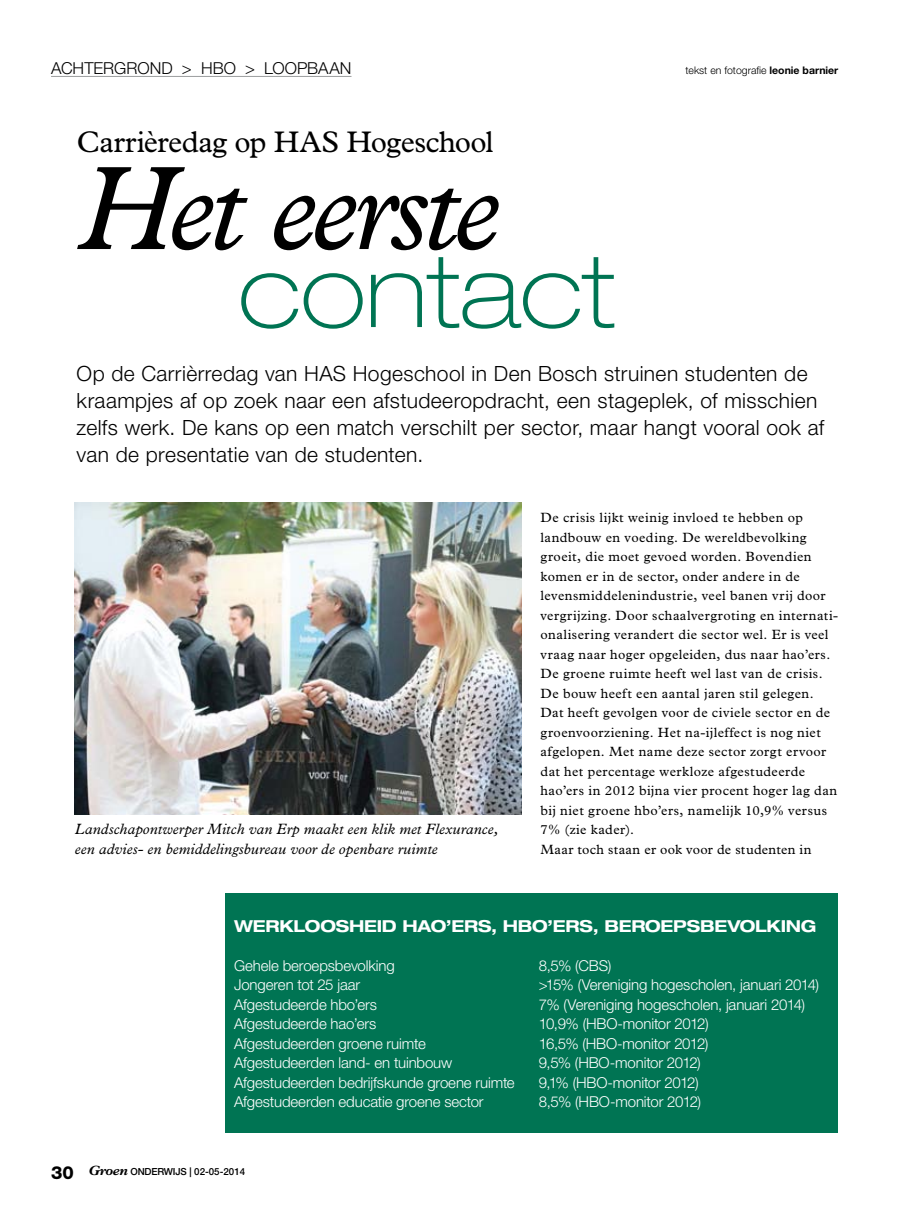
<style>
.page{position:relative;width:915px;height:1212px;background:#fff}
.page>*{position:absolute;margin:0;border:0;box-sizing:border-box;transform-origin:0 0}
.t1{font:italic 120px "Plantin Std";letter-spacing:-.045em;color:#000}
.t2{font:100 expanded 102px "Helvetica Neue LT Std";color:#007453}
.t3{font:30px "Plantin Std";letter-spacing:-.02em;color:#000}
.t4{font:300 21px/27px "Helvetica Neue LT Std";letter-spacing:.02em;color:#000}
.t5{font:700 expanded 16.5px "Helvetica Neue LT Std";letter-spacing:-.01em;color:#fff}
.t6{font:300 16.5px "Helvetica Neue LT Std";color:#000}
.t7{font:300 15px "Helvetica Neue LT Std";letter-spacing:-.01em;color:#fff}
.t8{font:italic 15px/19.5px "Plantin Std";letter-spacing:.01em;color:#000}
.t9{font:13.5px/19.5px "Plantin Std";letter-spacing:.035em;color:#000}
.t10{font:300 10.5px "Helvetica Neue LT Std";color:#000}
.t11{font:500 9.75px "Helvetica Neue LT Std";letter-spacing:-.02em;color:#000}
.s1{font-weight:700}
.s2{font-weight:800;font-size:18px}
.s3{font-family:"Plantin Std";font-weight:700;font-style:italic;font-size:13.5px}
</style>
<div class="page">
<img style="left:75px;top:503px;width:446px;height:312px">
<hr style="left:51px;top:76px;width:300px;height:1px;background:#9c9e9f">
<div style="left:225px;top:893px;width:613px;height:239px;background:#007453"></div>
<p class="t6" style="left:51px;top:58px;width:302px">ACHTERGROND &gt; HBO &gt; LOOPBAAN</p>
<p class="t10" style="left:685px;top:63px;width:154px">tekst en fotografie <span class="s1">leonie barnier</span></p>
<p class="t3" style="left:77px;top:124px;width:418px">Carrièredag op HAS Hogeschool</p>
<p class="t1" style="left:77px;top:139px;width:424px">Het eerste</p>
<p class="t2" style="left:238px;top:230px;width:377px">contact</p>
<p class="t4" style="left:77px;top:360px;width:748px">Op de Carrièrredag van HAS Hogeschool in Den Bosch struinen studenten de kraampjes af op zoek naar een afstudeeropdracht, een stageplek, of misschien zelfs werk. De kans op een match verschilt per sector, maar hangt vooral ook af van de presentatie van de studenten.</p>
<p class="t8" style="left:75px;top:819px;width:425px">Landschapontwerper Mitch van Erp maakt een klik met Flexurance, een advies- en bemiddelingsbureau voor de openbare ruimte</p>
<p class="t9" style="left:540px;top:508px;width:299px">De crisis lijkt weinig invloed te hebben op landbouw en voeding. De wereldbevolking groeit, die moet gevoed worden. Bovendien komen er in de sector, onder andere in de levensmiddelenindustrie, veel banen vrij door vergrijzing. Door schaalvergroting en internati&shy;onalisering verandert die sector wel. Er is veel vraag naar hoger opgeleiden, dus naar hao’ers.<br>De groene ruimte heeft wel last van de crisis.<br>De bouw heeft een aantal jaren stil gelegen.<br>Dat heeft gevolgen voor de civiele sector en de groenvoorziening. Het na-ijleffect is nog niet afgelopen. Met name deze sector zorgt ervoor dat het percentage werkloze afgestudeerde hao’ers in 2012 bijna vier procent hoger lag dan bij niet groene hbo’ers, namelijk 10,9% versus 7% (zie kader).<br>Maar toch staan er ook voor de studenten in</p>
<p class="t5" style="left:234px;top:915px;width:583px">WERKLOOSHEID HAO’ERS, HBO’ERS, BEROEPSBEVOLKING</p>
<p class="t7" style="left:234px;top:956px;width:162px">Gehele beroepsbevolking</p>
<p class="t7" style="left:538px;top:956px;width:74px">8,5% (CBS)</p>
<p class="t7" style="left:234px;top:975px;width:128px">Jongeren tot 25 jaar</p>
<p class="t7" style="left:538px;top:975px;width:281px">&gt;15% (Vereniging hogescholen, januari 2014)</p>
<p class="t7" style="left:234px;top:995px;width:144px">Afgestudeerde hbo’ers</p>
<p class="t7" style="left:538px;top:995px;width:267px">7% (Vereniging hogescholen, januari 2014)</p>
<p class="t7" style="left:234px;top:1014px;width:144px">Afgestudeerde hao’ers</p>
<p class="t7" style="left:538px;top:1014px;width:171px">10,9% (HBO-monitor 2012)</p>
<p class="t7" style="left:234px;top:1034px;width:193px">Afgestudeerden groene ruimte</p>
<p class="t7" style="left:538px;top:1034px;width:171px">16,5% (HBO-monitor 2012)</p>
<p class="t7" style="left:234px;top:1053px;width:220px">Afgestudeerden land- en tuinbouw</p>
<p class="t7" style="left:538px;top:1053px;width:163px">9,5% (HBO-monitor 2012)</p>
<p class="t7" style="left:234px;top:1073px;width:282px">Afgestudeerden bedrijfskunde groene ruimte</p>
<p class="t7" style="left:538px;top:1073px;width:161px">9,1% (HBO-monitor 2012)</p>
<p class="t7" style="left:234px;top:1092px;width:251px">Afgestudeerden educatie groene sector</p>
<p class="t7" style="left:538px;top:1092px;width:164px">8,5% (HBO-monitor 2012)</p>
<p class="t11" style="left:51px;top:1166px;width:196px"><span class="s2">30</span> <span class="s3">Groen</span> ONDERWIJS | 02-05-2014</p>
</div>
